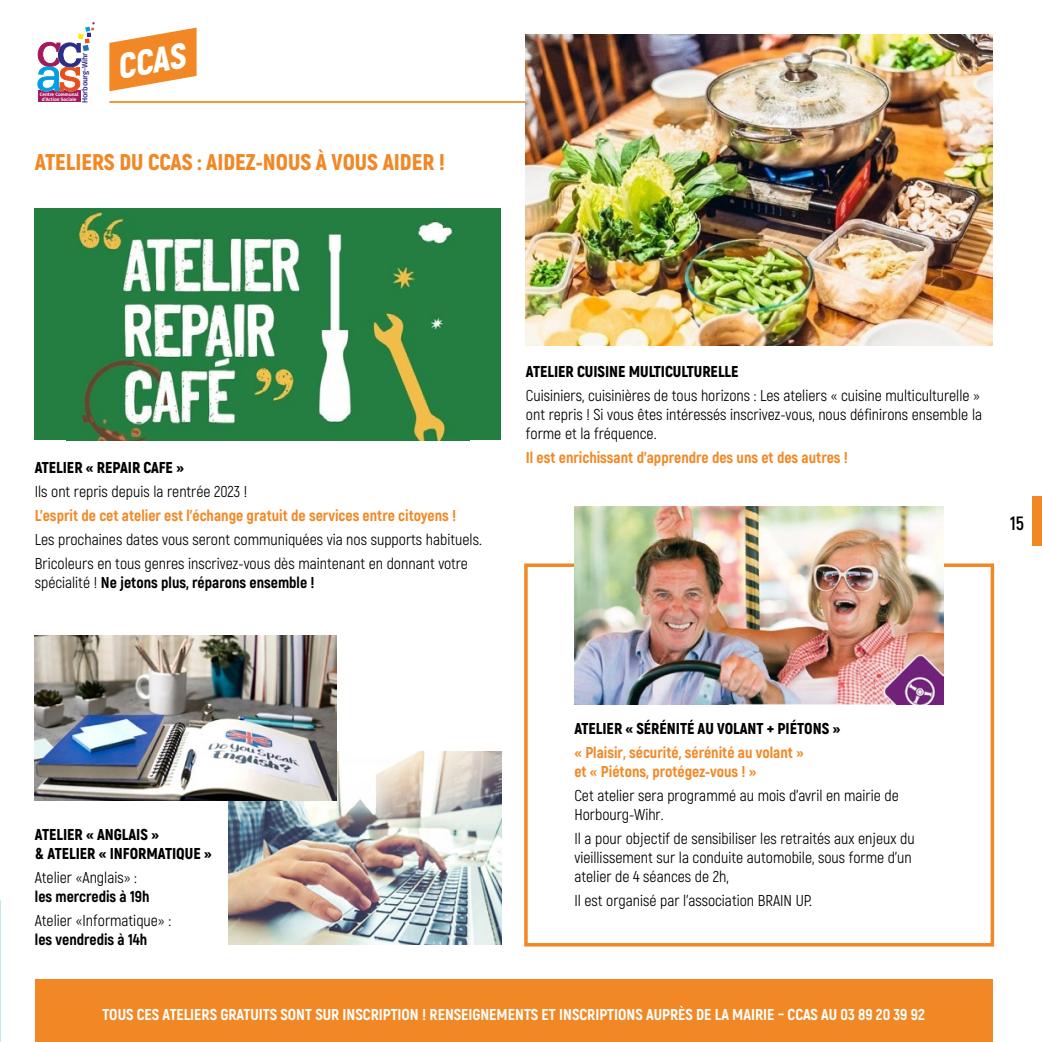
<style>
.page{position:relative;width:1042px;height:1042px;background:#fff}
.page>*{position:absolute;margin:0;border:0;box-sizing:border-box;transform-origin:0 0}
.t1{font:italic 900 35px "Akrobat";color:#fff}
.t2{font:900 22.75px "Akrobat";color:#f18825}
.t3{font:700 19.25px "Akrobat";color:#000}
.t4{font:15.75px/18.9px "Akrobat";color:#000}
.t5{font:800 15.75px/18.9px "Akrobat";color:#f18825}
.t6{font:900 15.75px/18.9px "Akrobat";color:#000}
.t7{font:800 15.75px "Akrobat";color:#fff}
.t8{font:800 15.75px "Akrobat";color:#000}
.t9{font:500 7.7px "Fira Sans";letter-spacing:-.025em;color:#2d2e83}
.t10{font:600 4.73px/4.7px "Fira Sans";color:#fff;text-align:center}
.s1{font-weight:400}
</style>
<div class="page">
<div style="left:35px;top:980px;width:957px;height:62px;background:#f18825"></div>
<svg style="left:109px;top:28px;width:88px;height:63px"></svg>
<div style="left:35px;top:208px;width:466px;height:232px;background:#237e41"></div>
<img style="left:78px;top:211px;width:378px;height:229px">
<div style="left:38px;top:90px;width:43px;height:12px;background:#a21a5b"></div>
<svg style="left:37px;top:22px;width:58px;height:69px"></svg>
<img style="left:228px;top:751px;width:273px;height:194px">
<img style="left:35px;top:635px;width:301px;height:165px">
<hr style="left:109px;top:101px;width:883px;height:2px;background:#f18825">
<img style="left:526px;top:35px;width:466px;height:311px">
<div style="left:524px;top:563px;width:470px;height:383px;border:4px solid #f18825"></div>
<img style="left:574px;top:506px;width:370px;height:198px">
<div style="left:1032px;top:496px;width:10px;height:50px;background:#f18825"></div>
<p class="t9" style="left:79px;top:103px;width:52px;rotate:-90deg">Horbourg-Wihr</p>
<p class="t10" style="left:40px;top:92px;width:40px">Centre Communal d’Action Sociale</p>
<h1 class="t1" style="left:113px;top:44px;width:70px;rotate:-10deg">CCAS</h1>
<h2 class="t2" style="left:35px;top:147px;width:412px">ATELIERS DU CCAS : AIDEZ-NOUS À VOUS AIDER !</h2>
<p class="t6" style="left:35px;top:458px;width:151px">ATELIER « REPAIR CAFE »</p>
<p class="t4" style="left:35px;top:482px;width:214px">Ils ont repris depuis la rentrée 2023 !</p>
<p class="t5" style="left:35px;top:506px;width:423px">L’esprit de cet atelier est l’échange gratuit de services entre citoyens !</p>
<p class="t4" style="left:35px;top:527px;width:449px;line-height:23.8px">Les prochaines dates vous seront communiquées via nos supports habituels.<br>Bricoleurs en tous genres inscrivez-vous dès maintenant en donnant votre</p>
<p class="t8" style="left:35px;top:572px;width:281px"><span class="s1">spécialité !</span> Ne jetons plus, réparons ensemble !</p>
<p class="t6" style="left:526px;top:362px;width:214px">ATELIER CUISINE MULTICULTURELLE</p>
<p class="t4" style="left:526px;top:386px;width:458px">Cuisiniers, cuisinières de tous horizons : Les ateliers « cuisine multiculturelle » ont repris ! Si vous êtes intéressés inscrivez-vous, nous définirons ensemble la forme et la fréquence.</p>
<p class="t5" style="left:526px;top:448px;width:324px">Il est enrichissant d’apprendre des uns et des autres !</p>
<p class="t3" style="left:1010px;top:511px;width:15px">15</p>
<p class="t6" style="left:35px;top:825px;width:178px">ATELIER « ANGLAIS »<br>&amp; ATELIER « INFORMATIQUE »</p>
<p class="t4" style="left:35px;top:868px;width:103px">Atelier «Anglais» :</p>
<p class="t8" style="left:35px;top:886px;width:116px">les mercredis à 19h</p>
<p class="t4" style="left:35px;top:911px;width:138px">Atelier «Informatique» :</p>
<p class="t8" style="left:35px;top:929px;width:114px">les vendredis à 14h</p>
<p class="t6" style="left:574px;top:719px;width:267px">ATELIER « SÉRÉNITÉ AU VOLANT + PIÉTONS »</p>
<p class="t5" style="left:574px;top:743px;width:231px">« Plaisir, sécurité, sérénité au volant » et « Piétons, protégez-vous ! »</p>
<p class="t4" style="left:574px;top:786px;width:326px">Cet atelier sera programmé au mois d’avril en mairie de<br>Horbourg-Wihr.</p>
<p class="t4" style="left:574px;top:829px;width:342px">Il a pour objectif de sensibiliser les retraités aux enjeux du vieillissement sur la conduite automobile, sous forme d’un atelier de 4 séances de 2h,</p>
<p class="t4" style="left:574px;top:890px;width:239px">Il est organisé par l’association BRAIN UP.</p>
<p class="t7" style="left:102px;top:1004px;width:824px">TOUS CES ATELIERS GRATUITS SONT SUR INSCRIPTION ! RENSEIGNEMENTS ET INSCRIPTIONS AUPRÈS DE LA MAIRIE – CCAS AU 03 89 20 39 92</p>
</div>
